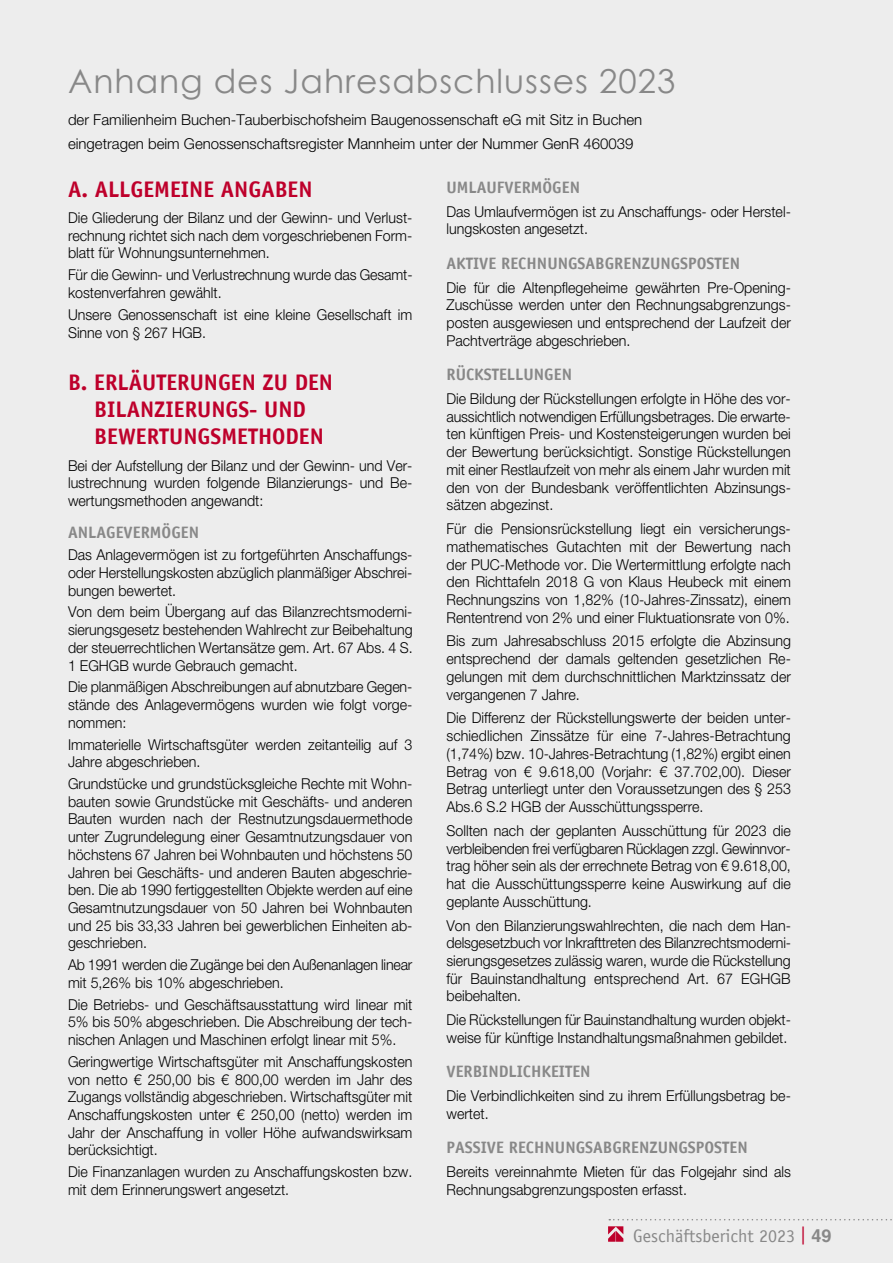
<style>
.page{position:relative;width:893px;height:1263px;background:#ededed}
.page>*{position:absolute;margin:0;border:0;box-sizing:border-box;transform-origin:0 0}
.t1{font:33px "Century Gothic";letter-spacing:.03em;color:#888}
.t2{font:700 22.5px/27px "Officina Sans LT";color:#be002b}
.t3{font:18px "Officina Sans LT";color:#888}
.t4{font:700 16.5px "Officina Sans LT";color:#888}
.t5{font:300 15px/17.7px "Helvetica Neue LT Std";color:#000;text-align:justify;scale:.95 1}
.t6{font:300 15px/24px "Helvetica Neue LT Std";color:#000}
.s1{color:#be002b}
.s2{font-family:"Helvetica";font-weight:700}
</style>
<div class="page">
<svg style="left:609px;top:1219px;width:283px;height:1px"></svg>
<svg style="left:608px;top:1226px;width:15px;height:16px"></svg>
<h1 class="t1" style="left:68px;top:61px;width:609px">Anhang des Jahresabschlusses 2023</h1>
<p class="t6" style="left:68px;top:108px;width:576px">der Familienheim Buchen-Tauberbischofsheim Baugenossenschaft eG mit Sitz in Buchen eingetragen beim Genossenschaftsregister Mannheim unter der Nummer GenR 460039</p>
<h2 class="t2" style="left:68px;top:176px;width:246px">A. ALLGEMEINE ANGABEN</h2>
<p class="t5" style="left:68px;top:209px;width:364px">Die Gliederung der Bilanz und der Gewinn- und Verlust&shy;rechnung richtet sich nach dem vorgeschriebenen Form&shy;blatt für Wohnungsunternehmen.</p>
<p class="t5" style="left:68px;top:266px;width:364px">Für die Gewinn- und Verlustrechnung wurde das Gesamt&shy;kostenverfahren gewählt.</p>
<p class="t5" style="left:68px;top:305px;width:364px">Unsere Genossenschaft ist eine kleine Gesellschaft im<br>Sinne von § 267 HGB.</p>
<h2 class="t2" style="left:94px;top:369px;width:240px;text-indent:-26px">B. ERLÄUTERUNGEN ZU DEN<br>BILANZIERUNGS- UND<br>BEWERTUNGSMETHODEN</h2>
<p class="t5" style="left:68px;top:456px;width:364px">Bei der Aufstellung der Bilanz und der Gewinn- und Ver&shy;lustrechnung wurden folgende Bilanzierungs- und Be&shy;wertungsmethoden angewandt:</p>
<p class="t4" style="left:68px;top:522px;width:133px">ANLAGEVERMÖGEN</p>
<p class="t5" style="left:68px;top:546px;width:364px">Das Anlagevermögen ist zu fortgeführten Anschaffungs&shy;oder Herstellungskosten abzüglich planmäßiger Abschrei&shy;bungen bewertet.</p>
<p class="t5" style="left:68px;top:603px;width:364px">Von dem beim Übergang auf das Bilanzrechtsmoderni&shy;sierungsgesetz bestehenden Wahlrecht zur Beibehaltung der steuerrechtlichen Wertansätze gem. Art. 67 Abs. 4 S.<br>1 EGHGB wurde Gebrauch gemacht.</p>
<p class="t5" style="left:68px;top:678px;width:364px">Die planmäßigen Abschreibungen auf abnutzbare Gegen&shy;stände des Anlagevermögens wurden wie folgt vorge&shy;nommen:</p>
<p class="t5" style="left:68px;top:735px;width:364px">Immaterielle Wirtschaftsgüter werden zeitanteilig auf 3<br>Jahre abgeschrieben.</p>
<p class="t5" style="left:68px;top:774px;width:364px">Grundstücke und grundstücksgleiche Rechte mit Wohn&shy;bauten sowie Grundstücke mit Geschäfts- und anderen Bauten wurden nach der Restnutzungsdauermethode unter Zugrundelegung einer Gesamtnutzungsdauer von höchstens 67 Jahren bei Wohnbauten und höchstens 50<br>Jahren bei Geschäfts- und anderen Bauten abgeschrie&shy;ben. Die ab 1990 fertiggestellten Objekte werden auf eine Gesamtnutzungsdauer von 50 Jahren bei Wohnbauten und 25 bis 33,33 Jahren bei gewerblichen Einheiten ab&shy;geschrieben.</p>
<p class="t5" style="left:68px;top:956px;width:364px">Ab 1991 werden die Zugänge bei den Außenanlagen linear mit 5,26% bis 10% abgeschrieben.</p>
<p class="t5" style="left:68px;top:995px;width:364px">Die Betriebs- und Geschäftsausstattung wird linear mit 5% bis 50% abgeschrieben. Die Abschreibung der tech&shy;nischen Anlagen und Maschinen erfolgt linear mit 5%.</p>
<p class="t5" style="left:68px;top:1052px;width:364px">Geringwertige Wirtschaftsgüter mit Anschaffungskosten von netto € 250,00 bis € 800,00 werden im Jahr des Zugangs vollständig abgeschrieben. Wirtschaftsgüter mit Anschaffungskosten unter € 250,00 (netto) werden im Jahr der Anschaffung in voller Höhe aufwandswirksam berücksichtigt.</p>
<p class="t5" style="left:68px;top:1163px;width:364px">Die Finanzanlagen wurden zu Anschaffungskosten bzw. mit dem Erinnerungswert angesetzt.</p>
<p class="t4" style="left:446px;top:177px;width:135px">UMLAUFVERMÖGEN</p>
<p class="t5" style="left:446px;top:202px;width:364px">Das Umlaufvermögen ist zu Anschaffungs- oder Herstel&shy;lungskosten angesetzt.</p>
<p class="t4" style="left:446px;top:253px;width:295px">AKTIVE RECHNUNGSABGRENZUNGSPOSTEN</p>
<p class="t5" style="left:446px;top:278px;width:364px">Die für die Altenpflegeheime gewährten Pre-Opening-Zuschüsse werden unter den Rechnungsabgrenzungs&shy;posten ausgewiesen und entsprechend der Laufzeit der Pachtverträge abgeschrieben.</p>
<p class="t4" style="left:446px;top:364px;width:127px">RÜCKSTELLUNGEN</p>
<p class="t5" style="left:446px;top:389px;width:364px">Die Bildung der Rückstellungen erfolgte in Höhe des vor&shy;aussichtlich notwendigen Erfüllungsbetrages. Die erwarte&shy;ten künftigen Preis- und Kostensteigerungen wurden bei der Bewertung berücksichtigt. Sonstige Rückstellungen mit einer Restlaufzeit von mehr als einem Jahr wurden mit den von der Bundesbank veröffentlichten Abzinsungs&shy;sätzen abgezinst.</p>
<p class="t5" style="left:446px;top:520px;width:364px">Für die Pensionsrückstellung liegt ein versicherungs&shy;mathematisches Gutachten mit der Bewertung nach der PUC-Methode vor. Die Wertermittlung erfolgte nach den Richttafeln 2018 G von Klaus Heubeck mit einem Rechnungszins von 1,82% (10-Jahres-Zinssatz), einem Rententrend von 2% und einer Fluktuationsrate von 0%.</p>
<p class="t5" style="left:446px;top:632px;width:364px">Bis zum Jahresabschluss 2015 erfolgte die Abzinsung entsprechend der damals geltenden gesetzlichen Re&shy;gelungen mit dem durchschnittlichen Marktzinssatz der vergangenen 7 Jahre.</p>
<p class="t5" style="left:446px;top:709px;width:364px">Die Differenz der Rückstellungswerte der beiden unter&shy;schiedlichen Zinssätze für eine 7-Jahres-Betrachtung (1,74%) bzw. 10-Jahres-Betrachtung (1,82%) ergibt einen Betrag von € 9.618,00 (Vorjahr: € 37.702,00). Dieser Betrag unterliegt unter den Voraussetzungen des § 253<br>Abs.6 S.2 HGB der Ausschüttungssperre.</p>
<p class="t5" style="left:446px;top:821px;width:364px">Sollten nach der geplanten Ausschüttung für 2023 die verbleibenden frei verfügbaren Rücklagen zzgl. Gewinnvor&shy;trag höher sein als der errechnete Betrag von € 9.618,00, hat die Ausschüttungssperre keine Auswirkung auf die geplante Ausschüttung.</p>
<p class="t5" style="left:446px;top:916px;width:364px">Von den Bilanzierungswahlrechten, die nach dem Han&shy;delsgesetzbuch vor Inkrafttreten des Bilanzrechtsmoderni&shy;sierungsgesetzes zulässig waren, wurde die Rückstellung für Bauinstandhaltung entsprechend Art. 67 EGHGB beibehalten.</p>
<p class="t5" style="left:446px;top:1011px;width:364px">Die Rückstellungen für Bauinstandhaltung wurden objekt&shy;weise für künftige Instandhaltungsmaßnahmen gebildet.</p>
<p class="t4" style="left:446px;top:1061px;width:146px">VERBINDLICHKEITEN</p>
<p class="t5" style="left:446px;top:1087px;width:364px">Die Verbindlichkeiten sind zu ihrem Erfüllungsbetrag be&shy;wertet.</p>
<p class="t4" style="left:446px;top:1137px;width:303px">PASSIVE RECHNUNGSABGRENZUNGSPOSTEN</p>
<p class="t5" style="left:446px;top:1163px;width:364px">Bereits vereinnahmte Mieten für das Folgejahr sind als<br>Rechnungsabgrenzungsposten erfasst.</p>
<p class="t3" style="left:633px;top:1225px;width:200px">Geschäftsbericht 2023 <span class="s1">|</span> <span class="s2">49</span></p>
</div>
